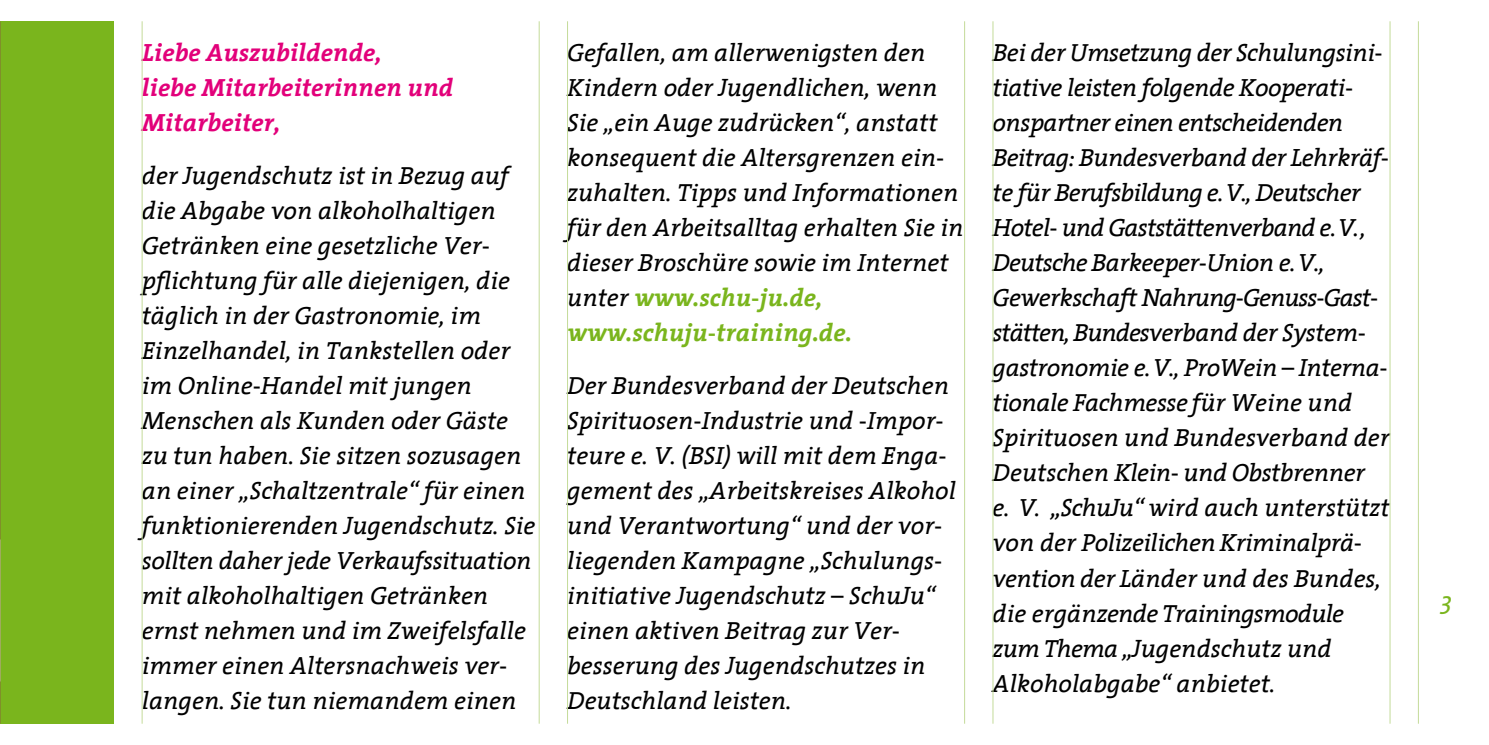
<style>
.page{position:relative;width:1489px;height:745px;background:#fff}
.page>*{position:absolute;margin:0;border:0;box-sizing:border-box;transform-origin:0 0}
.t1{font:italic 25px/35px "The Serif 5";color:#000}
.t2{font:italic 25px/35px "The Serif 5";letter-spacing:-.02em;color:#000}
.t3{font:italic 700 25px/35px "The Serif 7";color:#e2007a}
.t4{font:italic 700 25px "The Serif 7";color:#7ab51d}
.t5{font:italic 25px "The Sans 5";color:#7ab51d}
.s1{font-family:"The Serif 7";font-weight:700;color:#7ab51d}
</style>
<div class="page">
<div style="left:0;top:21px;width:113px;height:702px;background:#7ab51d"></div>
<hr style="left:142px;top:21px;width:1px;height:702px;background:#c4db99">
<hr style="left:567px;top:21px;width:1px;height:702px;background:#c4db99">
<hr style="left:538px;top:21px;width:1px;height:702px;background:#c4db99">
<hr style="left:1417px;top:21px;width:1px;height:702px;background:#c4db99">
<hr style="left:1389px;top:21px;width:1px;height:702px;background:#c4db99">
<hr style="left:992px;top:21px;width:1px;height:702px;background:#c4db99">
<hr style="left:964px;top:21px;width:1px;height:702px;background:#c4db99">
<p class="t3" style="left:142px;top:34px;width:241px">Liebe Auszubildende,</p>
<p class="t3" style="left:142px;top:69px;width:313px">liebe Mitarbeiterinnen und<br>Mitarbeiter,</p>
<p class="t1" style="left:142px;top:157px;width:395px">der Jugendschutz ist in Bezug auf die Abgabe von alkoholhaltigen Getränken eine gesetzliche Ver&shy;pflichtung für alle diejenigen, die täglich in der Gastronomie, im Einzelhandel, in Tankstellen oder im Online-Handel mit jungen Menschen als Kunden oder Gäste zu tun haben. Sie sitzen sozusagen an einer „Schaltzentrale“ für einen funktionierenden Jugendschutz. Sie sollten daher jede Verkaufssituation mit alkoholhaltigen Getränken ernst nehmen und im Zweifelsfalle immer einen Altersnachweis ver&shy;langen. Sie tun niemandem einen</p>
<p class="t1" style="left:567px;top:34px;width:398px">Gefallen, am allerwenigsten den Kindern oder Jugendlichen, wenn Sie „ein Auge zudrücken“, anstatt konsequent die Altersgrenzen ein&shy;zuhalten. Tipps und Informationen für den Arbeitsalltag erhalten Sie in dieser Broschüre sowie im Internet unter <span class="s1">www.schu-ju.de,</span></p>
<p class="t4" style="left:567px;top:311px;width:286px">www.schuju-training.de.</p>
<p class="t1" style="left:567px;top:367px;width:390px">Der Bundesverband der Deutschen<br>Spirituosen-Industrie und -Impor&shy;teure e. V. (BSI) will mit dem Enga&shy;gement des „Arbeitskreises Alkohol und Verantwortung“ und der vor&shy;liegenden Kampagne „Schulungs&shy;initiative Jugendschutz – SchuJu“ einen aktiven Beitrag zur Ver&shy;besserung des Jugendschutzes in<br>Deutschland leisten.</p>
<p class="t2" style="left:992px;top:34px;width:398px">Bei der Umsetzung der Schulungsini&shy;tiative leisten folgende Kooperati&shy;onspartner einen entscheidenden Beitrag: Bundesverband der Lehrkräf&shy;te für Berufsbildung e.V., Deutscher Hotel- und Gaststättenverband e.V., Deutsche Barkeeper-Union e.V., Gewerkschaft Nahrung-Genuss-Gast&shy;stätten, Bundesverband der System&shy;gastronomie e.V., ProWein – Interna&shy;tionale Fachmesse für Weine und Spirituosen und Bundesverband der Deutschen Klein- und Obstbrenner<br>e. V. „SchuJu“ wird auch unterstützt von der Polizeilichen Kriminalprä&shy;vention der Länder und des Bundes, die ergänzende Trainingsmodule zum Thema „Jugendschutz und Alkoholabgabe“ anbietet.</p>
<p class="t5" style="left:1440px;top:579px;width:13px">3</p>
</div>
